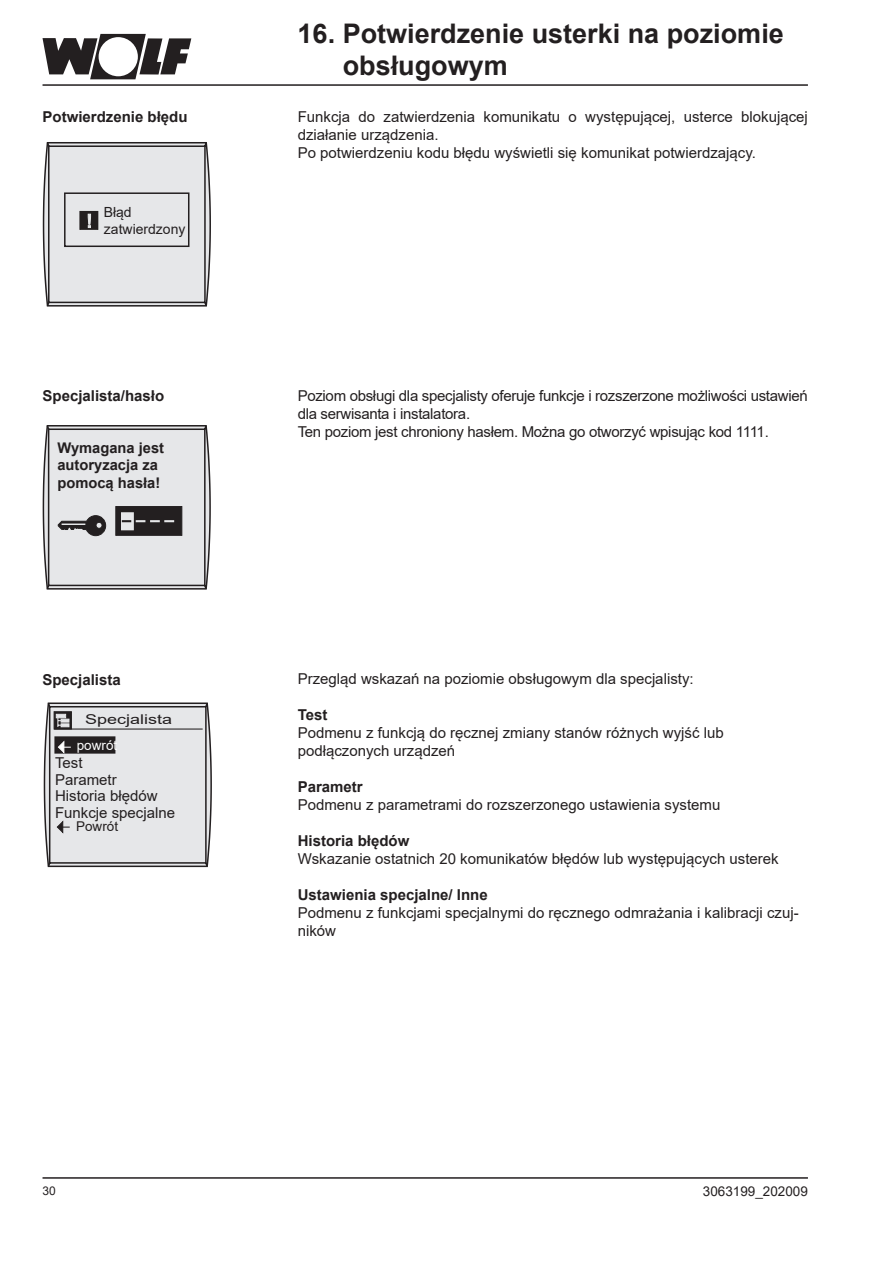
<style>
.page{position:relative;width:893px;height:1263px;background:#fff}
.page>*{position:absolute;margin:0;border:0;box-sizing:border-box;transform-origin:0 0}
.t1{font:700 27px/32.4px "Arial";color:#231f20}
.Stichwortverzeichnis{font:15px/18px "Arial";color:#231f20}
.Stichwortverzeichnis-2{font:15px/18px "Arial";letter-spacing:-.02em;color:#231f20}
.t2{font:700 15px "Arial";color:#231f20}
.Stichwortverzeichnis-3{font:700 14.7px "Arial";color:#231f20}
.Stichwortverzeichnis-4{font:13.95px "Arial";color:#231f20}
.Stichwortverzeichnis-5{font:13.5px "Arial";color:#231f20}
.Stichwortverzeichnis-6{font:13.5px "Arial";color:#231f20;scale:1.33 1}
.Stichwortverzeichnis-7{font:13.5px "Arial";color:#fff}
.t3{font:12px "Arial";color:#231f20}
</style>
<div class="page">
<svg style="left:43px;top:34px;width:148px;height:45px"></svg>
<hr style="left:43px;top:84px;width:765px;height:2px;background:#231f20">
<hr style="left:43px;top:1177px;width:765px;height:2px;background:#231f20">
<svg style="left:43px;top:425px;width:168px;height:165px;background:#c7c7c9"></svg>
<hr style="left:62px;top:523px;width:23px;height:2px;background:#e6e7e9">
<svg style="left:43px;top:702px;width:169px;height:166px;background:#cfcfd1"></svg>
<svg style="left:43px;top:142px;width:168px;height:165px;background:#d5d6d8"></svg>
<div style="left:64px;top:192px;width:125px;height:55px;border:2px solid #231f20"></div>
<p class="t2" style="left:43px;top:106px;width:147px">Potwierdzenie błędu</p>
<p class="Stichwortverzeichnis-4" style="left:104px;top:202px;width:29px">Błąd</p>
<p class="Stichwortverzeichnis-4" style="left:104px;top:219px;width:83px">zatwierdzony</p>
<p class="t1" style="left:343px;top:17px;width:443px;text-indent:-45px">16. Potwierdzenie usterki na poziomie obsługowym</p>
<p class="Stichwortverzeichnis" style="left:298px;top:107px;width:512px">Funkcja do zatwierdzenia komunikatu o występującej, usterce blokującej działanie urządzenia.</p>
<p class="Stichwortverzeichnis" style="left:298px;top:143px;width:460px">Po potwierdzeniu kodu błędu wyświetli się komunikat potwierdzający.</p>
<p class="t2" style="left:43px;top:385px;width:123px">Specjalista/hasło</p>
<p class="Stichwortverzeichnis-2" style="left:298px;top:386px;width:512px">Poziom obsługi dla specjalisty oferuje funkcje i rozszerzone możliwości ustawień dla serwisanta i instalatora.</p>
<p class="Stichwortverzeichnis-2" style="left:298px;top:422px;width:473px">Ten poziom jest chroniony hasłem. Można go otworzyć wpisując kod 1111.</p>
<p class="Stichwortverzeichnis-3" style="left:57px;top:437px;width:108px">Wymagana jest</p>
<p class="Stichwortverzeichnis-3" style="left:57px;top:455px;width:102px">autoryzacja za</p>
<p class="Stichwortverzeichnis-3" style="left:57px;top:472px;width:104px">pomocą hasła!</p>
<p class="t2" style="left:43px;top:669px;width:80px">Specjalista</p>
<p class="Stichwortverzeichnis" style="left:298px;top:669px;width:397px">Przegląd wskazań na poziomie obsługowym dla specjalisty:</p>
<p class="t2" style="left:298px;top:704px;width:31px">Test</p>
<p class="Stichwortverzeichnis" style="left:298px;top:723px;width:427px">Podmenu z funkcją do ręcznej zmiany stanów różnych wyjść lub podłączonych urządzeń</p>
<p class="t2" style="left:298px;top:776px;width:67px">Parametr</p>
<p class="Stichwortverzeichnis" style="left:298px;top:795px;width:424px">Podmenu z parametrami do rozszerzonego ustawienia systemu</p>
<p class="t2" style="left:298px;top:830px;width:113px">Historia błędów</p>
<p class="Stichwortverzeichnis" style="left:298px;top:849px;width:483px">Wskazanie ostatnich 20 komunikatów błędów lub występujących usterek</p>
<p class="t2" style="left:298px;top:884px;width:192px">Ustawienia specjalne/ Inne</p>
<p class="Stichwortverzeichnis" style="left:298px;top:903px;width:503px">Podmenu z funkcjami specjalnymi do ręcznego odmrażania i kalibracji czuj&shy;ników</p>
<p class="Stichwortverzeichnis-6" style="left:85px;top:709px;width:67px">Specjalista</p>
<p class="Stichwortverzeichnis-7" style="left:77px;top:736px;width:42px">powrót</p>
<p class="Stichwortverzeichnis" style="left:55px;top:754px;width:29px">Test</p>
<p class="Stichwortverzeichnis" style="left:55px;top:770px;width:63px">Parametr</p>
<p class="Stichwortverzeichnis" style="left:55px;top:787px;width:104px">Historia błędów</p>
<p class="Stichwortverzeichnis" style="left:55px;top:803px;width:122px">Funkcje specjalne</p>
<p class="Stichwortverzeichnis-5" style="left:76px;top:817px;width:44px">Powrót</p>
<p class="t3" style="left:43px;top:1182px;width:15px">30</p>
<p class="Stichwortverzeichnis-5" style="left:703px;top:1182px;width:107px">3063199_202009</p>
</div>
